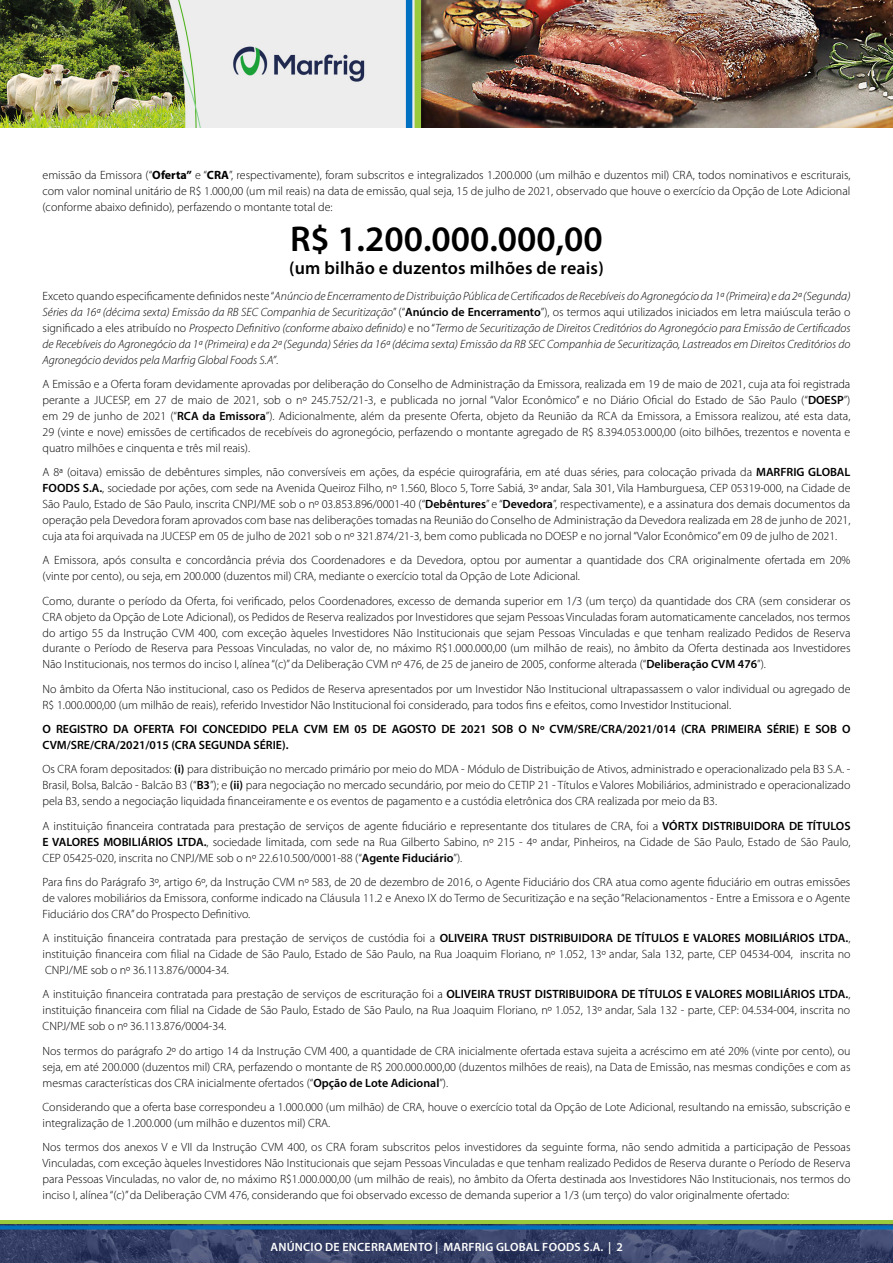
<style>
.page{position:relative;width:893px;height:1263px;background:#fff}
.page>*{position:absolute;margin:0;border:0;box-sizing:border-box;transform-origin:0 0}
.t1{font:600 36px "Myriad Pro";color:#000}
.t2{font:600 18px "Myriad Pro";letter-spacing:.01em;color:#000}
.t3{font:300 12px/15.9px "Myriad Pro";color:#000;text-align:justify}
.t4{font:italic 300 12px/15.9px "Myriad Pro";color:#000;text-align:justify}
.t5{font:600 12px/15.9px "Myriad Pro";color:#000}
.t6{font:600 12px "Myriad Pro";letter-spacing:.02em;color:#fff}
.s1{font-weight:700}
.s2{font-style:normal}
.s3{font-weight:600;font-style:normal}
.s4{font-weight:600}
</style>
<div class="page">
<img style="left:0;top:1220px;width:893px;height:43px">
<img style="left:0;top:0;width:893px;height:127px">
<p class="t3" style="left:43px;top:167px;width:809px">emissão da Emissora (“<span class="s1">Oferta”</span> e “<span class="s1">CRA</span>”, respectivamente), foram subscritos e integralizados 1.200.000 (um milhão e duzentos mil) CRA, todos nominativos e escriturais, com valor nominal unitário de R$ 1.000,00 (um mil reais) na data de emissão, qual seja, 15 de julho de 2021, observado que houve o exercício da Opção de Lote Adicional (conforme abaixo definido), perfazendo o montante total de:</p>
<h1 class="t1" style="left:290px;top:216px;width:314px">R$ 1.200.000.000,00</h1>
<h2 class="t2" style="left:289px;top:256px;width:316px">(um bilhão e duzentos milhões de reais)</h2>
<p class="t4" style="left:43px;top:288px;width:809px"><span class="s2">Exceto quando especificamente definidos neste “</span>Anúncio de Encerramento de Distribuição Pública de Certificados de Recebíveis do Agronegócio da 1ª (Primeira) e da 2ª (Segunda)<br>Séries da 16ª (décima sexta) Emissão da RB SEC Companhia de Securitização<span class="s2">” (“</span><span class="s3">Anúncio de Encerramento</span><span class="s2">”), os termos aqui utilizados iniciados em letra maiúscula terão o significado a eles atribuído no</span> Prospecto Definitivo (conforme abaixo definido) <span class="s2">e no “</span>Termo de Securitização de Direitos Creditórios do Agronegócio para Emissão de Certificados de Recebíveis do Agronegócio da 1ª (Primeira) e da 2ª (Segunda) Séries da 16ª (décima sexta) Emissão da RB SEC Companhia de Securitização, Lastreados em Direitos Creditórios do Agronegócio devidos pela Marfrig Global Foods S.A”<span class="s2">.</span></p>
<p class="t3" style="left:43px;top:376px;width:809px">A Emissão e a Oferta foram devidamente aprovadas por deliberação do Conselho de Administração da Emissora, realizada em 19 de maio de 2021, cuja ata foi registrada perante a JUCESP, em 27 de maio de 2021, sob o nº 245.752/21-3, e publicada no jornal “Valor Econômico” e no Diário Oficial do Estado de São Paulo (“<span class="s4">DOESP</span>”) em 29 de junho de 2021 (“<span class="s4">RCA da Emissora</span>”). Adicionalmente, além da presente Oferta, objeto da Reunião da RCA da Emissora, a Emissora realizou, até esta data, 29 (vinte e nove) emissões de certificados de recebíveis do agronegócio, perfazendo o montante agregado de R$ 8.394.053.000,00 (oito bilhões, trezentos e noventa e quatro milhões e cinquenta e três mil reais).</p>
<p class="t3" style="left:43px;top:464px;width:809px">A 8ª (oitava) emissão de debêntures simples, não conversíveis em ações, da espécie quirografária, em até duas séries, para colocação privada da <span class="s4">MARFRIG GLOBAL FOODS S.A.</span>, sociedade por ações, com sede na Avenida Queiroz Filho, nº 1.560, Bloco 5, Torre Sabiá, 3º andar, Sala 301, Vila Hamburguesa, CEP 05319-000, na Cidade de São Paulo, Estado de São Paulo, inscrita CNPJ/ME sob o nº 03.853.896/0001-40 (“<span class="s4">Debêntures</span>” e “<span class="s4">Devedora</span>”, respectivamente), e a assinatura dos demais documentos da operação pela Devedora foram aprovados com base nas deliberações tomadas na Reunião do Conselho de Administração da Devedora realizada em 28 de junho de 2021, cuja ata foi arquivada na JUCESP em 05 de julho de 2021 sob o nº 321.874/21-3, bem como publicada no DOESP e no jornal “Valor Econômico” em 09 de julho de 2021.</p>
<p class="t3" style="left:43px;top:553px;width:809px">A Emissora, após consulta e concordância prévia dos Coordenadores e da Devedora, optou por aumentar a quantidade dos CRA originalmente ofertada em 20% (vinte por cento), ou seja, em 200.000 (duzentos mil) CRA, mediante o exercício total da Opção de Lote Adicional.</p>
<p class="t3" style="left:43px;top:593px;width:809px">Como, durante o período da Oferta, foi verificado, pelos Coordenadores, excesso de demanda superior em 1/3 (um terço) da quantidade dos CRA (sem considerar os CRA objeto da Opção de Lote Adicional), os Pedidos de Reserva realizados por Investidores que sejam Pessoas Vinculadas foram automaticamente cancelados, nos termos do artigo 55 da Instrução CVM 400, com exceção àqueles Investidores Não Institucionais que sejam Pessoas Vinculadas e que tenham realizado Pedidos de Reserva durante o Período de Reserva para Pessoas Vinculadas, no valor de, no máximo R$1.000.000,00 (um milhão de reais), no âmbito da Oferta destinada aos Investidores Não Institucionais, nos termos do inciso I, alínea “(c)” da Deliberação CVM nº 476, de 25 de janeiro de 2005, conforme alterada (“<span class="s4">Deliberação CVM 476</span>”).</p>
<p class="t3" style="left:43px;top:681px;width:809px">No âmbito da Oferta Não institucional, caso os Pedidos de Reserva apresentados por um Investidor Não Institucional ultrapassassem o valor individual ou agregado de<br>R$ 1.000.000,00 (um milhão de reais), referido Investidor Não Institucional foi considerado, para todos fins e efeitos, como Investidor Institucional.</p>
<p class="t5" style="left:43px;top:721px;width:809px">O REGISTRO DA OFERTA FOI CONCEDIDO PELA CVM EM 05 DE AGOSTO DE 2021 SOB O Nº CVM/SRE/CRA/2021/014 (CRA PRIMEIRA SÉRIE) E SOB O<br>CVM/SRE/CRA/2021/015 (CRA SEGUNDA SÉRIE).</p>
<p class="t3" style="left:43px;top:762px;width:809px">Os CRA foram depositados: <span class="s4">(i)</span> para distribuição no mercado primário por meio do MDA - Módulo de Distribuição de Ativos, administrado e operacionalizado pela B3 S.A. - Brasil, Bolsa, Balcão - Balcão B3 (“<span class="s4">B3</span>”); e <span class="s4">(ii)</span> para negociação no mercado secundário, por meio do CETIP 21 - Títulos e Valores Mobiliários, administrado e operacionalizado pela B3, sendo a negociação liquidada financeiramente e os eventos de pagamento e a custódia eletrônica dos CRA realizada por meio da B3.</p>
<p class="t3" style="left:43px;top:818px;width:809px">A instituição financeira contratada para prestação de serviços de agente fiduciário e representante dos titulares de CRA, foi a <span class="s4">VÓRTX DISTRIBUIDORA DE TÍTULOS E VALORES MOBILIÁRIOS LTDA.</span>, sociedade limitada, com sede na Rua Gilberto Sabino, nº 215 - 4º andar, Pinheiros, na Cidade de São Paulo, Estado de São Paulo, CEP 05425-020, inscrita no CNPJ/ME sob o nº 22.610.500/0001-88 (“<span class="s4">Agente Fiduciário</span>”).</p>
<p class="t3" style="left:43px;top:874px;width:809px">Para fins do Parágrafo 3º, artigo 6º, da Instrução CVM nº 583, de 20 de dezembro de 2016, o Agente Fiduciário dos CRA atua como agente fiduciário em outras emissões de valores mobiliários da Emissora, conforme indicado na Cláusula 11.2 e Anexo IX do Termo de Securitização e na seção “Relacionamentos - Entre a Emissora e o Agente Fiduciário dos CRA” do Prospecto Definitivo.</p>
<p class="t3" style="left:43px;top:930px;width:809px">A instituição financeira contratada para prestação de serviços de custódia foi a <span class="s4">OLIVEIRA TRUST DISTRIBUIDORA DE TÍTULOS E VALORES MOBILIÁRIOS LTDA.</span>, instituição financeira com filial na Cidade de São Paulo, Estado de São Paulo, na Rua Joaquim Floriano, nº 1.052, 13º andar, Sala 132, parte, CEP 04534-004, inscrita no CNPJ/ME sob o nº 36.113.876/0004-34.</p>
<p class="t3" style="left:43px;top:987px;width:809px">A instituição financeira contratada para prestação de serviços de escrituração foi a <span class="s4">OLIVEIRA TRUST DISTRIBUIDORA DE TÍTULOS E VALORES MOBILIÁRIOS LTDA.</span>, instituição financeira com filial na Cidade de São Paulo, Estado de São Paulo, na Rua Joaquim Floriano, nº 1.052, 13º andar, Sala 132 - parte, CEP: 04.534-004, inscrita no CNPJ/ME sob o nº 36.113.876/0004-34.</p>
<p class="t3" style="left:43px;top:1043px;width:809px">Nos termos do parágrafo 2º do artigo 14 da Instrução CVM 400, a quantidade de CRA inicialmente ofertada estava sujeita a acréscimo em até 20% (vinte por cento), ou seja, em até 200.000 (duzentos mil) CRA, perfazendo o montante de R$ 200.000.000,00 (duzentos milhões de reais), na Data de Emissão, nas mesmas condições e com as mesmas características dos CRA inicialmente ofertados (“<span class="s4">Opção de Lote Adicional</span>”).</p>
<p class="t3" style="left:43px;top:1099px;width:809px">Considerando que a oferta base correspondeu a 1.000.000 (um milhão) de CRA, houve o exercício total da Opção de Lote Adicional, resultando na emissão, subscrição e integralização de 1.200.000 (um milhão e duzentos mil) CRA.</p>
<p class="t3" style="left:43px;top:1139px;width:809px">Nos termos dos anexos V e VII da Instrução CVM 400, os CRA foram subscritos pelos investidores da seguinte forma, não sendo admitida a participação de Pessoas Vinculadas, com exceção àqueles Investidores Não Institucionais que sejam Pessoas Vinculadas e que tenham realizado Pedidos de Reserva durante o Período de Reserva para Pessoas Vinculadas, no valor de, no máximo R$1.000.000,00 (um milhão de reais), no âmbito da Oferta destinada aos Investidores Não Institucionais, nos termos do inciso I, alínea “(c)” da Deliberação CVM 476, considerando que foi observado excesso de demanda superior a 1/3 (um terço) do valor originalmente ofertado:</p>
<p class="t6" style="left:270px;top:1239px;width:354px">ANÚNCIO DE ENCERRAMENTO | MARFRIG GLOBAL FOODS S.A. | 2</p>
</div>
